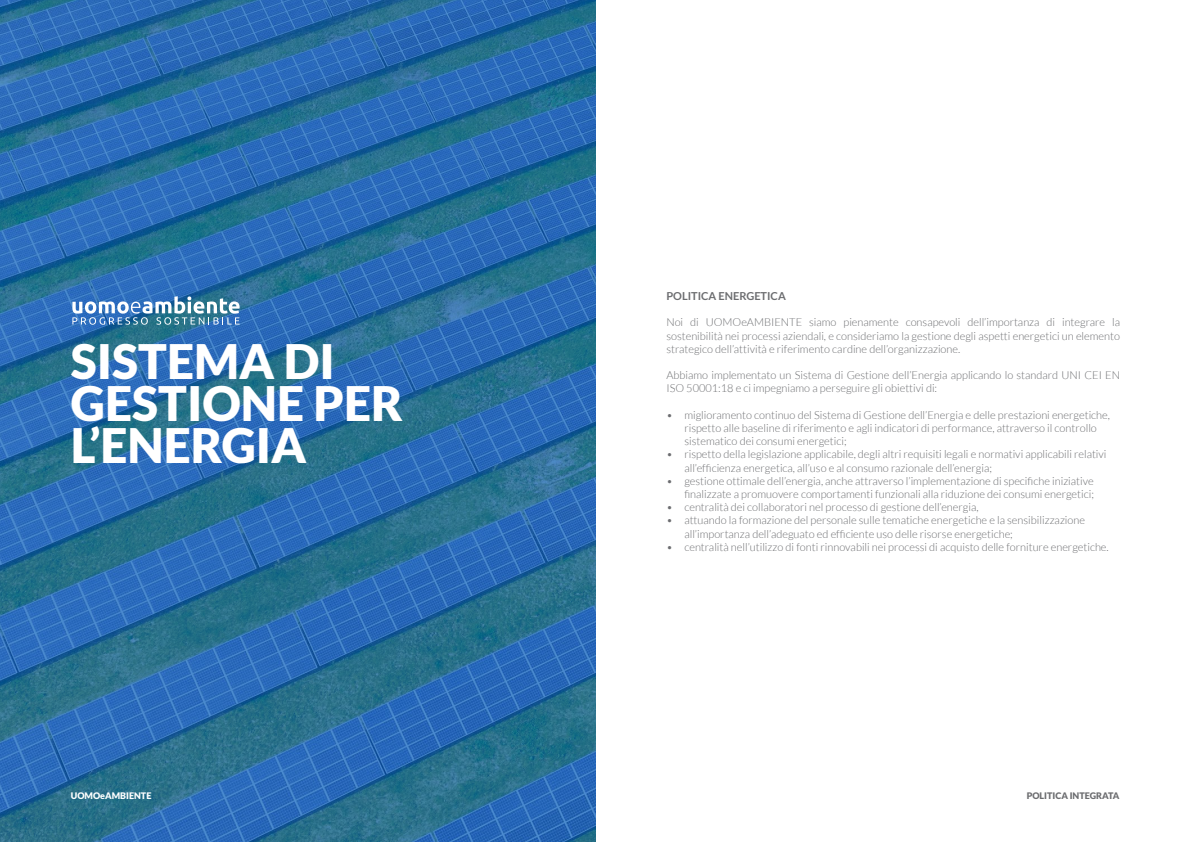
<style>
.page{position:relative;width:1191px;height:842px;background:#fff}
.page>*{position:absolute;margin:0;border:0;box-sizing:border-box;transform-origin:0 0}
.t1{font:900 47.5px "Lato";color:#fff}
.t2{font:300 11px/13.2px "Lato";color:#6c6d70}
.t3{font:700 11px "Lato";color:#6c6d70}
.t4{font:900 9px "Lato";color:#6c6d70}
.t5{font:900 9px "Lato";color:#fff}
</style>
<div class="page">
<svg style="left:0;top:0;width:595px;height:842px;background:#286ca6"></svg>
<svg style="left:72px;top:296px;width:168px;height:29px"></svg>
<p class="t1" style="left:71px;top:334px;width:265px">SISTEMA DI</p>
<p class="t1" style="left:71px;top:376px;width:334px">GESTIONE PER</p>
<p class="t1" style="left:71px;top:418px;width:237px">L’ENERGIA</p>
<p class="t3" style="left:666px;top:290px;width:121px">POLITICA ENERGETICA</p>
<p class="t2" style="left:666px;top:316px;width:455px">Noi di UOMOeAMBIENTE siamo pienamente consapevoli dell’importanza di integrare la</p>
<p class="t2" style="left:666px;top:329px;width:455px">sostenibilità nei processi aziendali, e consideriamo la gestione degli aspetti energetici un elemento</p>
<p class="t2" style="left:666px;top:342px;width:295px">strategico dell’attività e riferimento cardine dell’organizzazione.</p>
<p class="t2" style="left:666px;top:369px;width:455px">Abbiamo implementato un Sistema di Gestione dell’Energia applicando lo standard UNI CEI EN</p>
<p class="t2" style="left:666px;top:382px;width:272px">ISO 50001:18 e ci impegniamo a perseguire gli obiettivi di:</p>
<p class="t2" style="left:684px;top:408px;width:427px;text-indent:-18px">• miglioramento continuo del Sistema di Gestione dell’Energia e delle prestazioni energetiche, rispetto alle baseline di riferimento e agli indicatori di performance, attraverso il controllo sistematico dei consumi energetici;</p>
<p class="t2" style="left:684px;top:448px;width:424px;text-indent:-18px">• rispetto della legislazione applicabile, degli altri requisiti legali e normativi applicabili relativi all’efficienza energetica, all’uso e al consumo razionale dell’energia;</p>
<p class="t2" style="left:666px;top:474px;width:429px;text-align:right">• gestione ottimale dell’energia, anche attraverso l’implementazione di specifiche iniziative finalizzate a promuovere comportamenti funzionali alla riduzione dei consumi energetici;</p>
<p class="t2" style="left:666px;top:501px;width:314px">• centralità dei collaboratori nel processo di gestione dell’energia,</p>
<p class="t2" style="left:684px;top:514px;width:402px;text-indent:-18px">• attuando la formazione del personale sulle tematiche energetiche e la sensibilizzazione all’importanza dell’adeguato ed efficiente uso delle risorse energetiche;</p>
<p class="t2" style="left:666px;top:540px;width:444px">• centralità nell’utilizzo di fonti rinnovabili nei processi di acquisto delle forniture energetiche.</p>
<p class="t5" style="left:71px;top:791px;width:82px">UOMOeAMBIENTE</p>
<p class="t4" style="left:1026px;top:791px;width:94px">POLITICA INTEGRATA</p>
</div>
